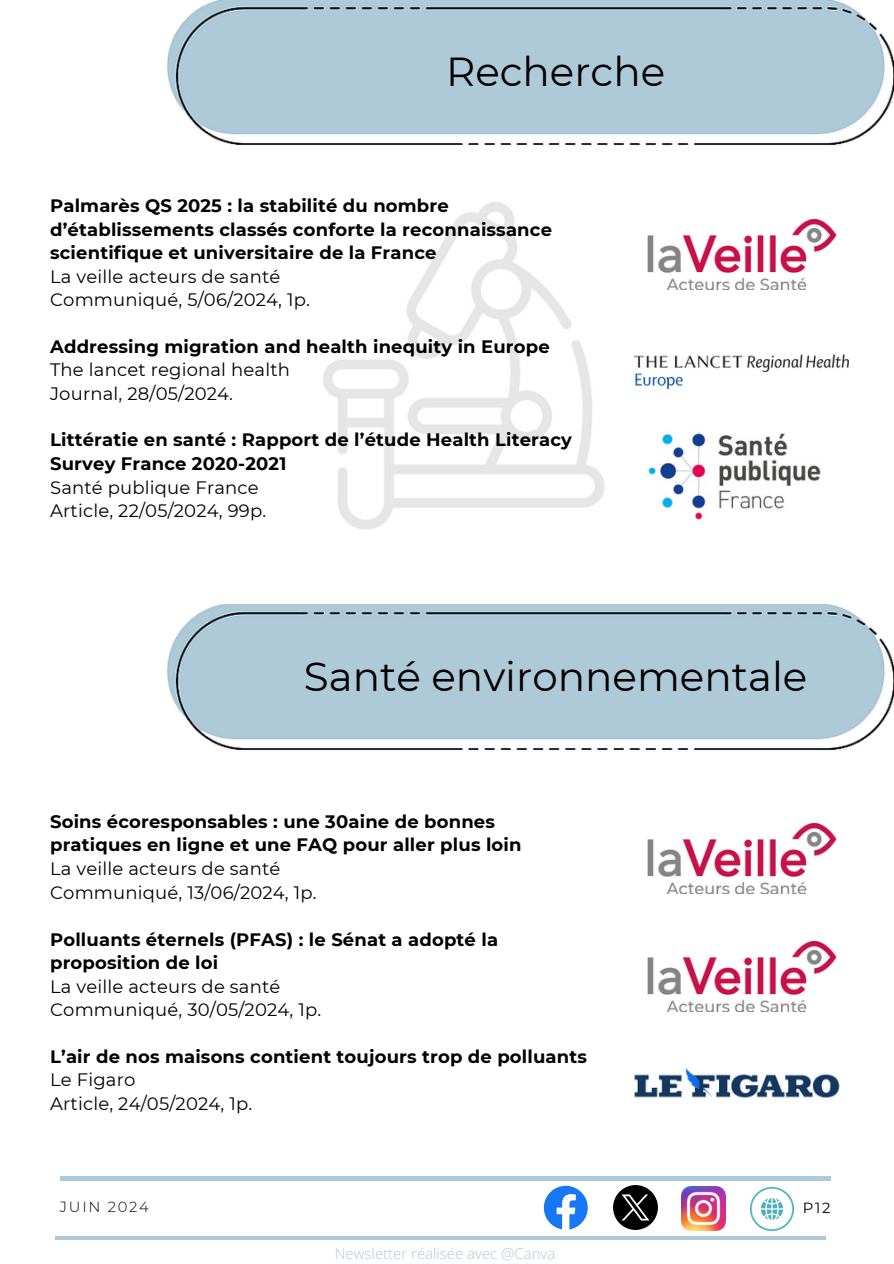
<style>
.page{position:relative;width:894px;height:1264px;background:#fff}
.page>*{position:absolute;margin:0;border:0;box-sizing:border-box;transform-origin:0 0}
.t1{font:40.5px "Montserrat";color:#000}
.t2{font:700 18px/23.7px "Montserrat";letter-spacing:.01em;color:#000}
.t3{font:300 15px "Open Sans";color:#aec9d8}
.t4{font:300 14.7px "Montserrat";letter-spacing:.12em;color:#000}
.t5{font:14.7px "Montserrat";color:#000}
.s1{font-weight:400}
</style>
<div class="page">
<img style="left:323px;top:202px;width:282px;height:328px">
<img style="left:167px;top:0;width:726px;height:146px">
<img style="left:750px;top:1187px;width:43px;height:43px">
<img style="left:681px;top:1186px;width:44px;height:44px">
<img style="left:613px;top:1185px;width:44px;height:44px">
<svg style="left:543px;top:1185px;width:44px;height:44px"></svg>
<hr style="left:60px;top:1176px;width:769px;height:4px;background:#aec9d8">
<hr style="left:56px;top:1236px;width:769px;height:3px;background:#aec9d8">
<img style="left:167px;top:605px;width:726px;height:146px">
<img style="left:648px;top:433px;width:173px;height:87px">
<img style="left:647px;top:941px;width:189px;height:70px">
<img style="left:647px;top:823px;width:189px;height:70px">
<img style="left:647px;top:219px;width:189px;height:70px">
<img style="left:634px;top:1068px;width:206px;height:30px">
<img style="left:634px;top:354px;width:214px;height:35px">
<p class="t1" style="left:446px;top:47px;width:220px">Recherche</p>
<p class="t2" style="left:50px;top:193px;width:503px">Palmarès QS 2025 : la stabilité du nombre d’établissements classés conforte la reconnaissance scientifique et universitaire de la France<br><span class="s1">La veille acteurs de santé<br>Communiqué, 5/06/2024, 1p.</span></p>
<p class="t2" style="left:50px;top:334px;width:501px">Addressing migration and health inequity in Europe<br><span class="s1">The lancet regional health<br>Journal, 28/05/2024.</span></p>
<p class="t2" style="left:50px;top:428px;width:523px">Littératie en santé : Rapport de l’étude Health Literacy<br>Survey France 2020-2021<br><span class="s1">Santé publique France<br>Article, 22/05/2024, 99p.</span></p>
<p class="t1" style="left:304px;top:651px;width:505px">Santé environnementale</p>
<h3 class="t2" style="left:50px;top:809px;width:473px">Soins écoresponsables : une 30aine de bonnes pratiques en ligne et une FAQ pour aller plus loin <span class="s1">La veille acteurs de santé<br>Communiqué, 13/06/2024, 1p.</span></h3>
<p class="t2" style="left:50px;top:927px;width:449px">Polluants éternels (PFAS) : le Sénat a adopté la proposition de loi<br><span class="s1">La veille acteurs de santé<br>Communiqué, 30/05/2024, 1p.</span></p>
<p class="t2" style="left:50px;top:1044px;width:538px">L’air de nos maisons contient toujours trop de polluants<br><span class="s1">Le Figaro<br>Article, 24/05/2024, 1p.</span></p>
<p class="t4" style="left:60px;top:1197px;width:90px">JUIN 2024</p>
<p class="t5" style="left:802px;top:1198px;width:29px">P12</p>
<p class="t3" style="left:335px;top:1242px;width:222px">Newsletter réalisée avec @Canva</p>
</div>
